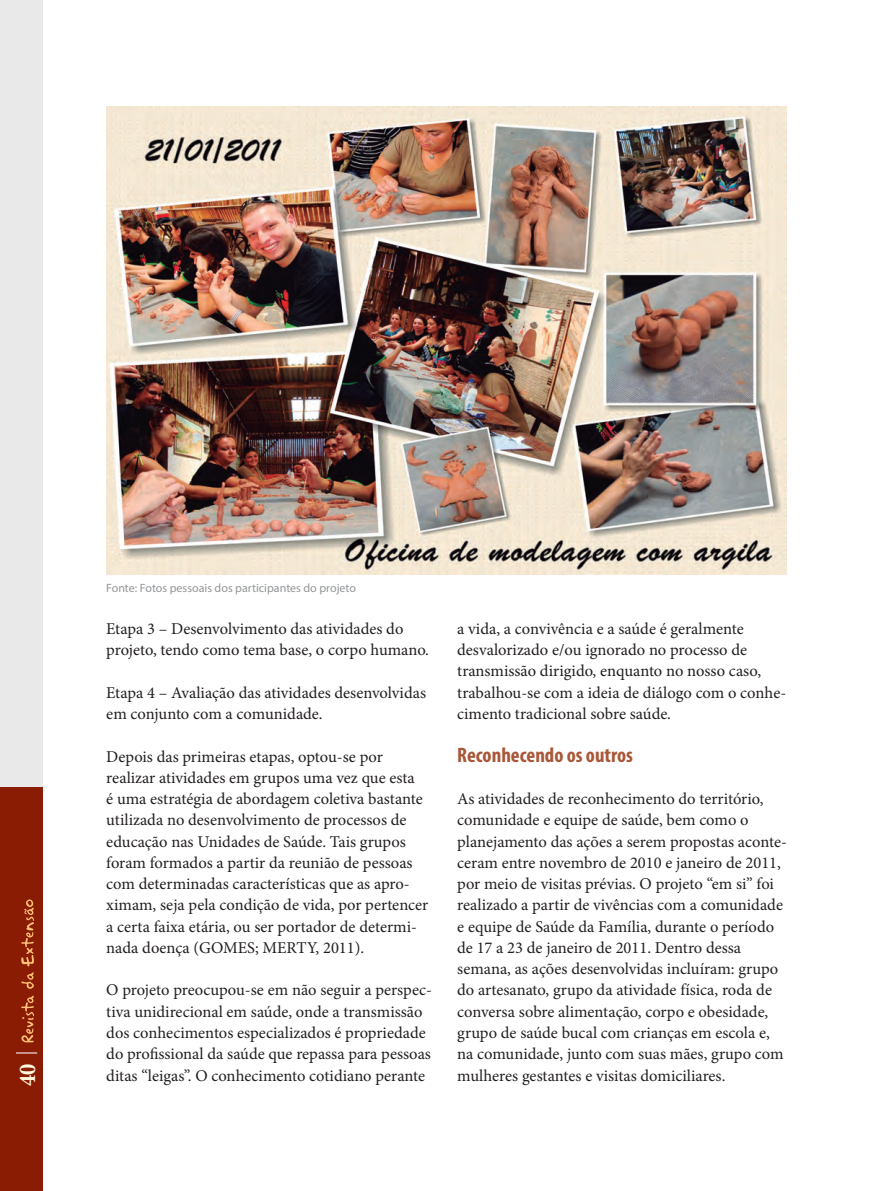
<style>
.page{position:relative;width:894px;height:1191px;background:#fff}
.page>*{position:absolute;margin:0;border:0;box-sizing:border-box;transform-origin:0 0}
.t1{font:700 condensed 24px "Minion Pro";color:#fef8dd}
.t2{font:700 condensed 21px "Myriad Pro";color:#a95738}
.t3{font:16.5px/21.3px "Minion Pro";color:#231f20}
.t4{font:12px "Myriad Pro";color:#939598}
</style>
<div class="page">
<div style="left:0;top:0;width:42px;height:1190px;background:#e9e9e9"></div>
<div style="left:0;top:787px;width:42px;height:403px;background:#891c02"></div>
<img style="left:106px;top:106px;width:681px;height:468px">
<svg style="left:16px;top:1052px;width:21px;height:1px"></svg>
<svg style="left:21px;top:995px;width:13px;height:47px"></svg>
<svg style="left:21px;top:899px;width:13px;height:89px"></svg>
<h1 class="t1" style="left:11px;top:1085px;width:24px;rotate:-90deg">40</h1>
<p class="t4" style="left:106px;top:580px;width:251px">Fonte: Fotos pessoais dos participantes do projeto</p>
<p class="t3" style="left:106px;top:618px;width:324px">Etapa 3 – Desenvolvimento das atividades do projeto, tendo como tema base, o corpo humano.</p>
<p class="t3" style="left:106px;top:681px;width:321px">Etapa 4 – Avaliação das atividades desenvolvidas em conjunto com a comunidade.</p>
<p class="t3" style="left:106px;top:745px;width:323px">Depois das primeiras etapas, optou-se por realizar atividades em grupos uma vez que esta<br>é uma estratégia de abordagem coletiva bastante utilizada no desenvolvimento de processos de educação nas Unidades de Saúde. Tais grupos foram formados a partir da reunião de pessoas com determinadas características que as apro&shy;ximam, seja pela condição de vida, por pertencer a certa faixa etária, ou ser portador de determi&shy;nada doença (GOMES; MERTY, 2011).</p>
<p class="t3" style="left:106px;top:979px;width:327px">O projeto preocupou-se em não seguir a perspec&shy;tiva unidirecional em saúde, onde a transmissão dos conhecimentos especializados é propriedade do profissional da saúde que repassa para pessoas ditas “leigas”. O conhecimento cotidiano perante</p>
<p class="t3" style="left:457px;top:618px;width:330px">a vida, a convivência e a saúde é geralmente desvalorizado e/ou ignorado no processo de transmissão dirigido, enquanto no nosso caso, trabalhou-se com a ideia de diálogo com o conhe&shy;cimento tradicional sobre saúde.</p>
<p class="t2" style="left:457px;top:741px;width:177px">Reconhecendo os outros</p>
<p class="t3" style="left:457px;top:788px;width:331px">As atividades de reconhecimento do território, comunidade e equipe de saúde, bem como o planejamento das ações a serem propostas aconte&shy;ceram entre novembro de 2010 e janeiro de 2011, por meio de visitas prévias. O projeto “em si” foi realizado a partir de vivências com a comunidade e equipe de Saúde da Família, durante o período de 17 a 23 de janeiro de 2011. Dentro dessa semana, as ações desenvolvidas incluíram: grupo do artesanato, grupo da atividade física, roda de conversa sobre alimentação, corpo e obesidade, grupo de saúde bucal com crianças em escola e, na comunidade, junto com suas mães, grupo com mulheres gestantes e visitas domiciliares.</p>
</div>
